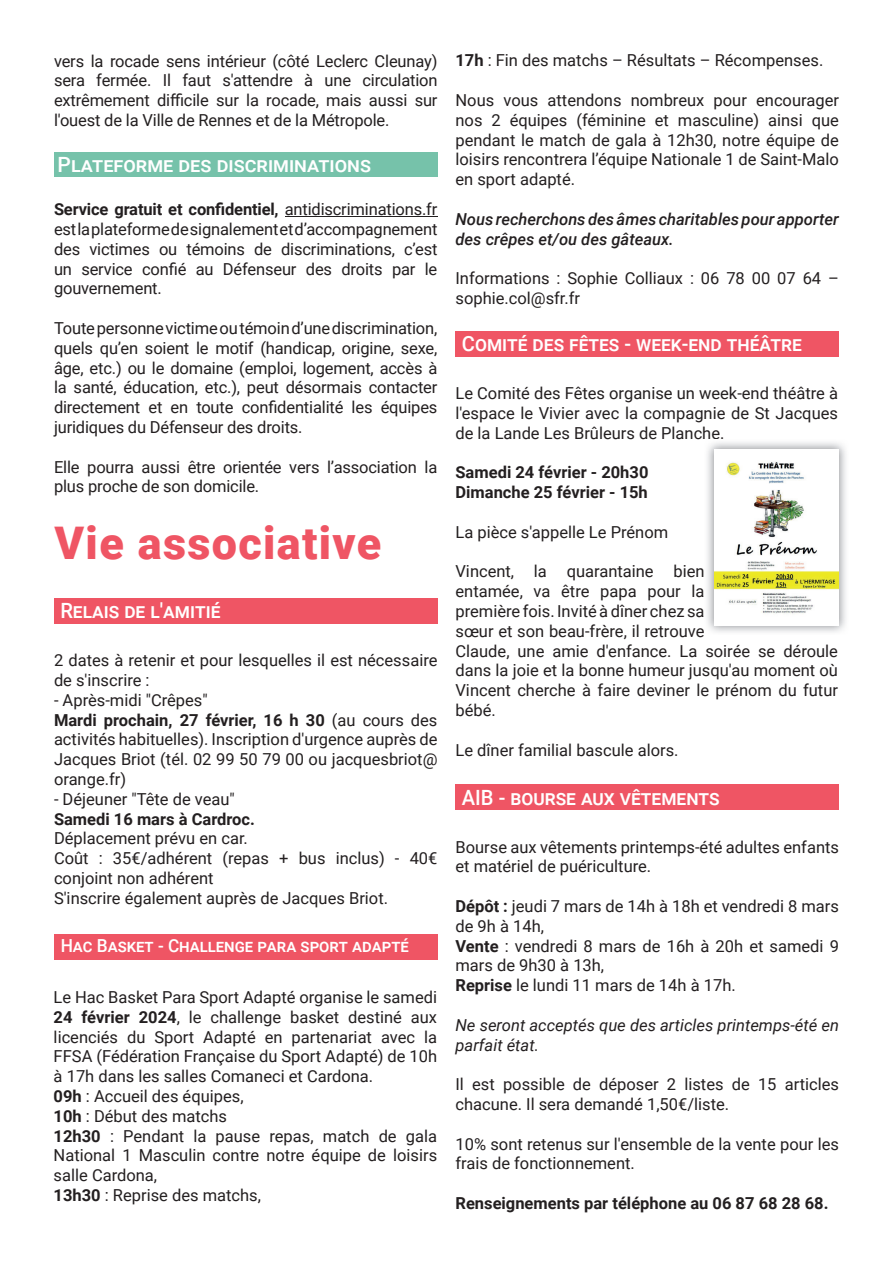
<style>
.page{position:relative;width:893px;height:1263px;background:#fff}
.page>*{position:absolute;margin:0;border:0;box-sizing:border-box;transform-origin:0 0}
.t1{font:900 45px "Roboto";letter-spacing:.03em;color:#ef5564}
.t2{font:500 21px "Roboto";color:#fff;scale:.96 1}
.t3{font:500 21px "Roboto";color:#fff}
.t4{font:500 18px "Roboto";color:#fff;scale:.96 1}
.t5{font:16.5px/19.8px "Roboto";color:#231f20}
.t6{font:700 16.5px/19.8px "Roboto";color:#231f20}
.t7{font:italic 500 16.5px/19.8px "Roboto";color:#231f20}
.t8{font:italic 16.5px/19.8px "Roboto";color:#231f20}
.s1{font-weight:700}
</style>
<div class="page">
<div style="left:455px;top:331px;width:384px;height:26px;background:#ef5564"></div>
<div style="left:54px;top:598px;width:383px;height:26px;background:#ef5564"></div>
<hr style="left:285px;top:216px;width:152px;height:1px;background:#231f20">
<div style="left:54px;top:152px;width:384px;height:25px;background:#76c2aa"></div>
<img style="left:707px;top:442px;width:139px;height:190px">
<img style="left:714px;top:449px;width:125px;height:177px">
<div style="left:455px;top:785px;width:384px;height:25px;background:#ef5564"></div>
<div style="left:54px;top:934px;width:384px;height:25px;background:#ef5564"></div>
<p class="t5" style="left:54px;top:50px;width:385px;text-align:justify">vers la rocade sens intérieur (côté Leclerc Cleunay) sera fermée. Il faut s'attendre à une circulation extrêmement difficile sur la rocade, mais aussi sur l'ouest de la Ville de Rennes et de la Métropole.</p>
<p class="t3" style="left:58px;top:149px;width:315px">PLATEFORME DES DISCRIMINATIONS</p>
<p class="t5" style="left:54px;top:199px;width:385px;text-align:justify"><span class="s1">Service gratuit et confidentiel,</span> antidiscriminations.fr est la plateforme de signalement et d’accompagnement des victimes ou témoins de discriminations, c’est un service confié au Défenseur des droits par le gouvernement.</p>
<p class="t5" style="left:54px;top:318px;width:385px;text-align:justify">Toute personne victime ou témoin d’une discrimination, quels qu’en soient le motif (handicap, origine, sexe, âge, etc.) ou le domaine (emploi, logement, accès à la santé, éducation, etc.), peut désormais contacter directement et en toute confidentialité les équipes juridiques du Défenseur des droits.</p>
<p class="t5" style="left:54px;top:456px;width:385px">Elle pourra aussi être orientée vers l’association la plus proche de son domicile.</p>
<h1 class="t1" style="left:55px;top:511px;width:328px">Vie associative</h1>
<p class="t2" style="left:60px;top:596px;width:168px">RELAIS DE L'AMITIÉ</p>
<p class="t5" style="left:54px;top:650px;width:385px">2 dates à retenir et pour lesquelles il est nécessaire de s'inscrire :</p>
<p class="t5" style="left:54px;top:689px;width:385px">- Après-midi "Crêpes"<br><span class="s1">Mardi prochain, 27 février, 16 h 30</span> (au cours des activités habituelles). Inscription d'urgence auprès de Jacques Briot (tél. 02 99 50 79 00 ou jacquesbriot@ orange.fr)</p>
<p class="t5" style="left:54px;top:788px;width:182px">- Déjeuner "Tête de veau"</p>
<p class="t6" style="left:54px;top:808px;width:202px">Samedi 16 mars à Cardroc.</p>
<p class="t5" style="left:54px;top:828px;width:385px">Déplacement prévu en car.<br>Coût : 35€/adhérent (repas + bus inclus) - 40€ conjoint non adhérent<br>S'inscrire également auprès de Jacques Briot.</p>
<p class="t4" style="left:61px;top:933px;width:364px">HAC BASKET - CHALLENGE PARA SPORT ADAPTÉ</p>
<p class="t5" style="left:54px;top:986px;width:385px">Le Hac Basket Para Sport Adapté organise le samedi <span class="s1">24 février 2024</span>, le challenge basket destiné aux licenciés du Sport Adapté en partenariat avec la FFSA (Fédération Française du Sport Adapté) de 10h à 17h dans les salles Comaneci et Cardona.<br><span class="s1">09h</span> : Accueil des équipes,<br><span class="s1">10h</span> : Début des matchs<br><span class="s1">12h30</span> : Pendant la pause repas, match de gala National 1 Masculin contre notre équipe de loisirs salle Cardona,<br><span class="s1">13h30</span> : Reprise des matchs,</p>
<p class="t5" style="left:455px;top:50px;width:369px"><span class="s1">17h</span> : Fin des matchs – Résultats – Récompenses.</p>
<p class="t5" style="left:455px;top:90px;width:385px;text-align:justify">Nous vous attendons nombreux pour encourager nos 2 équipes (féminine et masculine) ainsi que pendant le match de gala à 12h30, notre équipe de loisirs rencontrera l’équipe Nationale 1 de Saint-Malo en sport adapté.</p>
<p class="t7" style="left:455px;top:208px;width:385px">Nous recherchons des âmes charitables pour apporter des crêpes et/ou des gâteaux.</p>
<p class="t5" style="left:455px;top:268px;width:385px">Informations : Sophie Colliaux : 06 78 00 07 64 – sophie.col@sfr.fr</p>
<p class="t2" style="left:462px;top:329px;width:356px">COMITÉ DES FÊTES - WEEK-END THÉÂTRE</p>
<p class="t5" style="left:455px;top:383px;width:384px;text-align:justify">Le Comité des Fêtes organise un week-end théâtre à l'espace le Vivier avec la compagnie de St Jacques de la Lande Les Brûleurs de Planche.</p>
<p class="t6" style="left:455px;top:462px;width:194px">Samedi 24 février - 20h30<br>Dimanche 25 février - 15h</p>
<p class="t5" style="left:455px;top:521px;width:214px">La pièce s'appelle Le Prénom</p>
<p class="t5" style="left:455px;top:561px;width:384px">Vincent, la quarantaine bien<br>entamée, va être papa pour la<br>première fois. Invité à dîner chez sa<br>sœur et son beau-frère, il retrouve<br>Claude, une amie d'enfance. La soirée se déroule dans la joie et la bonne humeur jusqu'au moment où Vincent cherche à faire deviner le prénom du futur bébé.</p>
<p class="t5" style="left:455px;top:739px;width:225px">Le dîner familial bascule alors.</p>
<p class="t2" style="left:462px;top:782px;width:270px">AIB - BOURSE AUX VÊTEMENTS</p>
<p class="t5" style="left:455px;top:836px;width:385px">Bourse aux vêtements printemps-été adultes enfants et matériel de puériculture.</p>
<p class="t5" style="left:455px;top:895px;width:385px"><span class="s1">Dépôt :</span> jeudi 7 mars de 14h à 18h et vendredi 8 mars de 9h à 14h,<br><span class="s1">Vente</span> : vendredi 8 mars de 16h à 20h et samedi 9 mars de 9h30 à 13h,<br><span class="s1">Reprise</span> le lundi 11 mars de 14h à 17h.</p>
<p class="t8" style="left:455px;top:1014px;width:385px">Ne seront acceptés que des articles printemps-été en parfait état.</p>
<p class="t5" style="left:455px;top:1074px;width:385px">Il est possible de déposer 2 listes de 15 articles chacune. Il sera demandé 1,50€/liste.</p>
<p class="t5" style="left:455px;top:1133px;width:385px">10% sont retenus sur l'ensemble de la vente pour les frais de fonctionnement.</p>
<p class="t6" style="left:455px;top:1192px;width:375px">Renseignements par téléphone au 06 87 68 28 68.</p>
</div>
